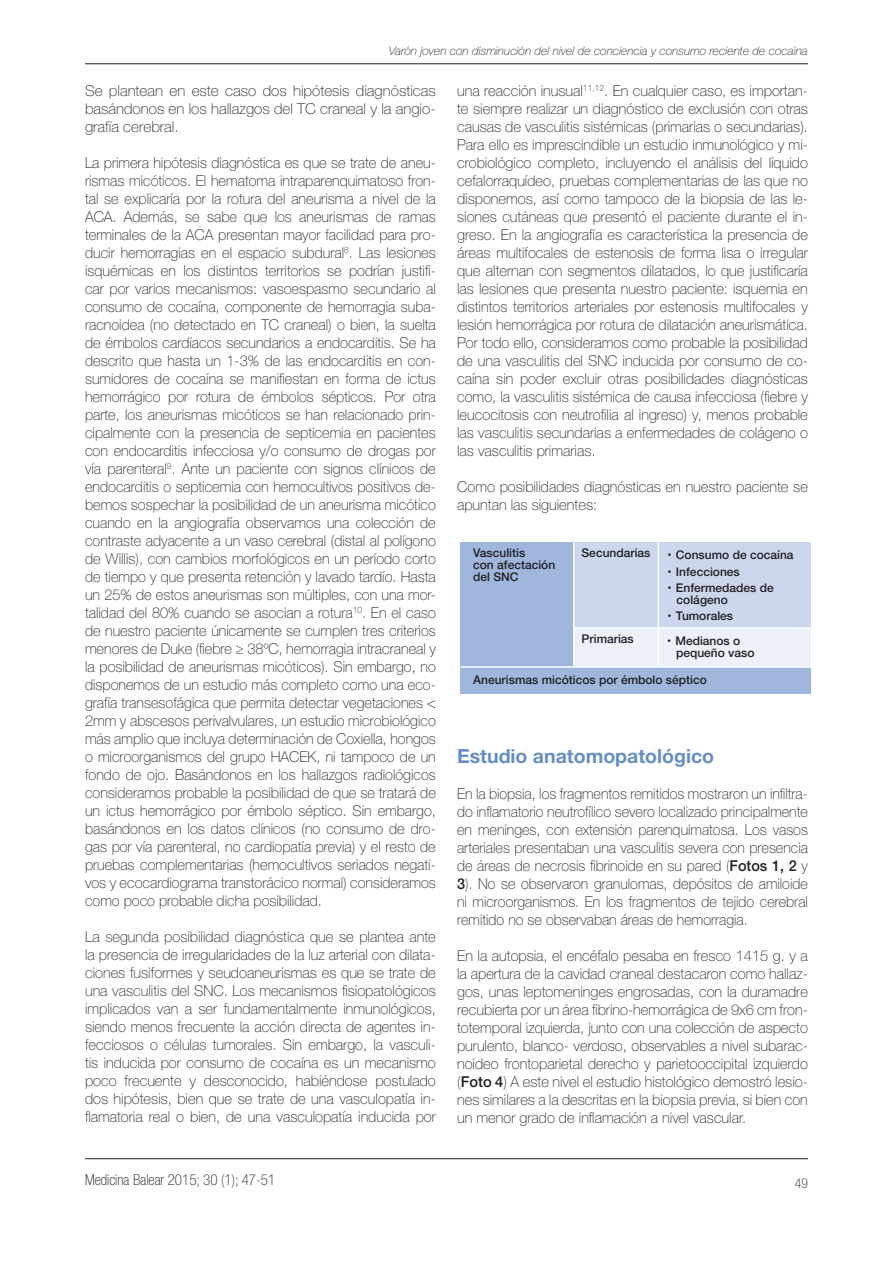
<style>
.page{position:relative;width:893px;height:1263px;background:#fff}
.page>*{position:absolute;margin:0;border:0;box-sizing:border-box;transform-origin:0 0}
.t1{font:700 19.5px "Helvetica Neue LT Std";color:#638ec9}
.t2{font:100 15px/18px "Helvetica Neue LT Std";color:#231f20;text-align:justify}
.t3{font:100 15px/18px "Helvetica Neue LT Std";color:#231f20;text-align:justify;scale:.96 1}
.t4{font:100 condensed 15px "Helvetica Neue LT Std";color:#231f20}
.t5{font:100 condensed 13.5px "Helvetica Neue LT Std";color:#231f20}
.t6{font:500 12px/12px "Helvetica Neue LT Std";color:#231f20}
.t7{font:italic 100 12px "Helvetica Neue LT Std";color:#231f20}
.s1{font-weight:700;font-size:15px}
.s2{font-weight:500}
</style>
<div class="page">
<div style="left:460px;top:542px;width:114px;height:125px;background:#9fb6dd"></div>
<div style="left:460px;top:667px;width:351px;height:27px;background:#9fb6dd"></div>
<div style="left:574px;top:542px;width:237px;height:86px;background:#ccd7ed"></div>
<div style="left:574px;top:628px;width:237px;height:39px;background:#ecf1f9"></div>
<hr style="left:574px;top:627px;width:237px;height:2px;background:#fff">
<hr style="left:460px;top:666px;width:351px;height:2px;background:#fff">
<hr style="left:573px;top:542px;width:2px;height:125px;background:#fff">
<hr style="left:658px;top:542px;width:1px;height:125px;background:#fff">
<hr style="left:85px;top:63px;width:723px;height:1px;background:#231f20">
<hr style="left:85px;top:1158px;width:723px;height:1px;background:#231f20">
<p class="t7" style="left:389px;top:44px;width:420px">Varón joven con disminución del nivel de conciencia y consumo reciente de cocaína</p>
<p class="t2" style="left:85px;top:81px;width:352px">Se plantean en este caso dos hipótesis diagnósticas basándonos en los hallazgos del TC craneal y la angio&shy;grafía cerebral.</p>
<p class="t2" style="left:85px;top:153px;width:352px">La primera hipótesis diagnóstica es que se trate de aneu&shy;rismas micóticos. El hematoma intraparenquimatoso fron&shy;tal se explicaría por la rotura del aneurisma a nivel de la ACA. Además, se sabe que los aneurismas de ramas terminales de la ACA presentan mayor facilidad para pro&shy;ducir hemorragias en el espacio subdural<sup>8</sup>. Las lesiones isquémicas en los distintos territorios se podrían justifi&shy;car por varios mecanismos: vasoespasmo secundario al consumo de cocaína, componente de hemorragia suba&shy;racnoidea (no detectado en TC craneal) o bien, la suelta de émbolos cardíacos secundarios a endocarditis. Se ha descrito que hasta un 1-3% de las endocarditis en con&shy;sumidores de cocaína se manifiestan en forma de ictus hemorrágico por rotura de émbolos sépticos. Por otra parte, los aneurismas micóticos se han relacionado prin&shy;cipalmente con la presencia de septicemia en pacientes con endocarditis infecciosa y/o consumo de drogas por vía parenteral<sup>9</sup>. Ante un paciente con signos clínicos de endocarditis o septicemia con hemocultivos positivos de&shy;bemos sospechar la posibilidad de un aneurisma micótico cuando en la angiografía observamos una colección de contraste adyacente a un vaso cerebral (distal al polígono de Willis), con cambios morfológicos en un período corto de tiempo y que presenta retención y lavado tardío. Hasta un 25% de estos aneurismas son múltiples, con una mor&shy;talidad del 80% cuando se asocian a rotura<sup>10</sup>. En el caso de nuestro paciente únicamente se cumplen tres criterios menores de Duke (fiebre ≥ 38ºC, hemorragia intracraneal y la posibilidad de aneurismas micóticos). Sin embargo, no disponemos de un estudio más completo como una eco&shy;grafía transesofágica que permita detectar vegetaciones &lt; 2mm y abscesos perivalvulares, un estudio microbiológico más amplio que incluya determinación de Coxiella, hongos o microorganismos del grupo HACEK, ni tampoco de un fondo de ojo. Basándonos en los hallazgos radiológicos consideramos probable la posibilidad de que se tratará de un ictus hemorrágico por émbolo séptico. Sin embargo, basándonos en los datos clínicos (no consumo de dro&shy;gas por vía parenteral, no cardiopatía previa) y el resto de pruebas complementarias (hemocultivos seriados negati&shy;vos y ecocardiograma transtorácico normal) consideramos como poco probable dicha posibilidad.</p>
<p class="t2" style="left:85px;top:927px;width:352px">La segunda posibilidad diagnóstica que se plantea ante la presencia de irregularidades de la luz arterial con dilata&shy;ciones fusiformes y seudoaneurismas es que se trate de una vasculitis del SNC. Los mecanismos fisiopatológicos implicados van a ser fundamentalmente inmunológicos, siendo menos frecuente la acción directa de agentes in&shy;fecciosos o células tumorales. Sin embargo, la vasculi&shy;tis inducida por consumo de cocaína es un mecanismo poco frecuente y desconocido, habiéndose postulado dos hipótesis, bien que se trate de una vasculopatía in&shy;flamatoria real o bien, de una vasculopatía inducida por</p>
<p class="t2" style="left:457px;top:81px;width:352px">una reacción inusual<sup>11,12</sup>. En cualquier caso, es importan&shy;te siempre realizar un diagnóstico de exclusión con otras causas de vasculitis sistémicas (primarias o secundarias).<br>Para ello es imprescindible un estudio inmunológico y mi&shy;crobiológico completo, incluyendo el análisis del líquido cefalorraquídeo, pruebas complementarias de las que no disponemos, así como tampoco de la biopsia de las le&shy;siones cutáneas que presentó el paciente durante el in&shy;greso. En la angiografía es característica la presencia de áreas multifocales de estenosis de forma lisa o irregular que alternan con segmentos dilatados, lo que justificaría las lesiones que presenta nuestro paciente: isquemia en distintos territorios arteriales por estenosis multifocales y lesión hemorrágica por rotura de dilatación aneurismática.<br>Por todo ello, consideramos como probable la posibilidad de una vasculitis del SNC inducida por consumo de co&shy;caína sin poder excluir otras posibilidades diagnósticas como, la vasculitis sistémica de causa infecciosa (fiebre y leucocitosis con neutrofilia al ingreso) y, menos probable las vasculitis secundarias a enfermedades de colágeno o las vasculitis primarias.</p>
<p class="t2" style="left:457px;top:477px;width:352px">Como posibilidades diagnósticas en nuestro paciente se apuntan las siguientes:</p>
<p class="t6" style="left:581px;top:547px;width:70px">Secundarias</p>
<p class="t6" style="left:473px;top:547px;width:84px">Vasculitis<br>con afectación del SNC</p>
<p class="t6" style="left:668px;top:547px;width:127px;line-height:16.2px"><span class="s1">·</span> Consumo de cocaína <span class="s1">·</span> Infecciones<br><span class="s1">·</span> Enfermedades de</p>
<p class="t6" style="left:668px;top:591px;width:67px;line-height:16.2px;text-align:center">colágeno<br><span class="s1">·</span> Tumorales</p>
<p class="t6" style="left:581px;top:633px;width:54px">Primarias</p>
<p class="t6" style="left:676px;top:635px;width:80px;text-indent:-9px"><span class="s1">·</span> Medianos o pequeño vaso</p>
<p class="t6" style="left:473px;top:674px;width:235px">Aneurismas micóticos por émbolo séptico</p>
<h1 class="t1" style="left:457px;top:744px;width:259px">Estudio anatomopatológico</h1>
<p class="t3" style="left:457px;top:785px;width:367px">En la biopsia, los fragmentos remitidos mostraron un infiltra&shy;do inflamatorio neutrofílico severo localizado principalmente en meninges, con extensión parenquimatosa. Los vasos arteriales presentaban una vasculitis severa con presencia de áreas de necrosis fibrinoide en su pared (<span class="s2">Fotos 1, 2</span> y <span class="s2">3</span>). No se observaron granulomas, depósitos de amiloide ni microorganismos. En los fragmentos de tejido cerebral remitido no se observaban áreas de hemorragia.</p>
<p class="t2" style="left:457px;top:947px;width:352px">En la autopsia, el encéfalo pesaba en fresco 1415 g. y a la apertura de la cavidad craneal destacaron como hallaz&shy;gos, unas leptomeninges engrosadas, con la duramadre recubierta por un área fibrino-hemorrágica de 9x6 cm fron&shy;totemporal izquierda, junto con una colección de aspecto purulento, blanco- verdoso, observables a nivel subarac&shy;noideo frontoparietal derecho y parietooccipital izquierdo (<span class="s2">Foto 4</span>) A este nivel el estudio histológico demostró lesio&shy;nes similares a la descritas en la biopsia previa, si bien con un menor grado de inflamación a nivel vascular.</p>
<p class="t4" style="left:85px;top:1171px;width:192px">Medicina Balear 2015; 30 (1); 47-51</p>
<p class="t5" style="left:795px;top:1175px;width:14px">49</p>
</div>
